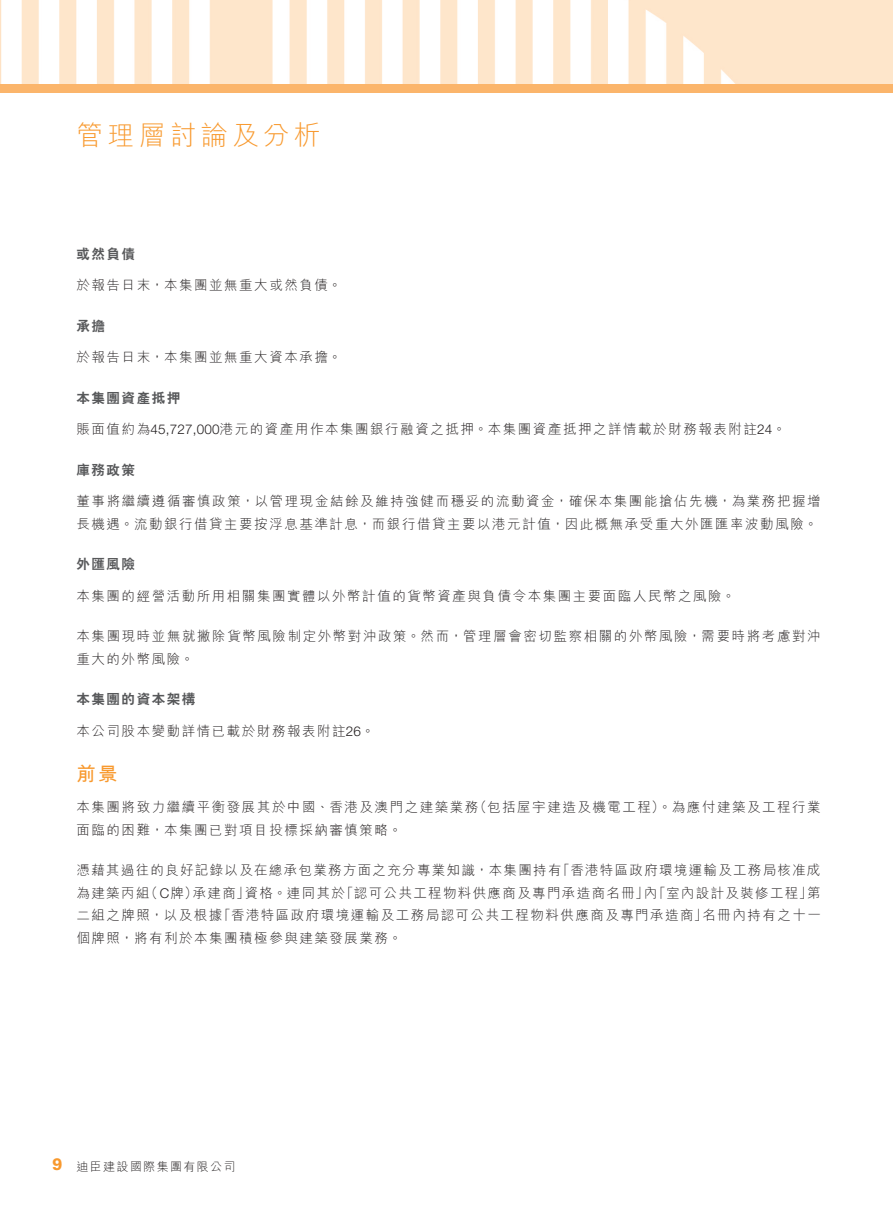
<style>
.page{position:relative;width:893px;height:1212px;background:#fff}
.page>*{position:absolute;margin:0;border:0;box-sizing:border-box;transform-origin:0 0}
.t1{font:300 27px "M Hei HK";letter-spacing:.15em;color:#f8992e}
._03_H1{font:700 19.5px "M Hei HK";color:#f8992e}
.t2{font:900 16.5px "Univers LT Std";color:#f8992e;scale:.9 1}
._11_P0{font:300 13.5px/22.5px "M Hei HK";letter-spacing:.115em;color:#231f20}
._11_P0-2{font:300 13.5px "M Hei HK";letter-spacing:.095em;color:#231f20}
._04___H2{font:800 13.5px "C Hei 2 HK";letter-spacing:.115em;color:#57585a}
.t3{font:300 12px "M Hei HK";letter-spacing:.115em;color:#231f20}
.s1{font-family:"Helvetica Neue LT Std"}
</style>
<div class="page">
<img style="left:0;top:0;width:893px;height:84px">
<div style="left:0;top:84px;width:893px;height:8px;background:#fbb56b"></div>
<h1 class="t1" style="left:77px;top:116px;width:246px">管理層討論及分析</h1>
<p class="_04___H2" style="left:77px;top:245px;width:60px">或然負債</p>
<p class="_11_P0" style="left:77px;top:273px;width:267px">於報告日末，本集團並無重大或然負債。</p>
<p class="_04___H2" style="left:77px;top:317px;width:30px">承擔</p>
<p class="_11_P0" style="left:77px;top:345px;width:267px">於報告日末，本集團並無重大資本承擔。</p>
<p class="_04___H2" style="left:77px;top:389px;width:105px">本集團資產抵押</p>
<p class="_11_P0" style="left:77px;top:417px;width:711px">賬面值約為<span class="s1">45,727,000</span>港元的資產用作本集團銀行融資之抵押。本集團資產抵押之詳情載於財務報表附註<span class="s1">24</span>。</p>
<p class="_04___H2" style="left:77px;top:461px;width:60px">庫務政策</p>
<p class="_11_P0" style="left:77px;top:489px;width:746px">董事將繼續遵循審慎政策，以管理現金結餘及維持強健而穩妥的流動資金，確保本集團能搶佔先機，為業務把握增長機遇。流動銀行借貸主要按浮息基準計息，而銀行借貸主要以港元計值，因此概無承受重大外匯匯率波動風險。</p>
<p class="_04___H2" style="left:77px;top:555px;width:60px">外匯風險</p>
<p class="_11_P0" style="left:77px;top:584px;width:660px">本集團的經營活動所用相關集團實體以外幣計值的貨幣資產與負債令本集團主要面臨人民幣之風險。</p>
<p class="_11_P0" style="left:77px;top:624px;width:746px">本集團現時並無就撇除貨幣風險制定外幣對沖政策。然而，管理層會密切監察相關的外幣風險，需要時將考慮對沖重大的外幣風險。</p>
<p class="_04___H2" style="left:77px;top:690px;width:120px">本集團的資本架構</p>
<p class="_11_P0" style="left:77px;top:719px;width:300px">本公司股本變動詳情已載於財務報表附註<span class="s1">26</span>。</p>
<p class="_03_H1" style="left:77px;top:759px;width:43px">前景</p>
<p class="_11_P0" style="left:473px;top:795px;width:349px">（包括屋宇建造及機電工程）。為應付建築及工程行業</p>
<p class="_11_P0" style="left:77px;top:795px;width:403px">本集團將致力繼續平衡發展其於中國、香港及澳門之建築業務面臨的困難，本集團已對項目投標採納審慎策略。</p>
<p class="_11_P0-2" style="left:77px;top:861px;width:486px">憑藉其過往的良好記錄以及在總承包業務方面之充分專業知識，本集團持有</p>
<p class="_11_P0-2" style="left:557px;top:861px;width:266px">「香港特區政府環境運輸及工務局核准成</p>
<p class="_11_P0" style="left:145px;top:881px;width:54px">（<span class="s1">C</span>牌）</p>
<p class="_11_P0" style="left:340px;top:881px;width:473px">「認可公共工程物料供應商及專門承造商名冊」「室內設計及裝修工程」</p>
<p class="_11_P0" style="left:807px;top:881px;width:15px">第</p>
<p class="_11_P0" style="left:245px;top:881px;width:102px">資格。連同其於</p>
<p class="_11_P0" style="left:77px;top:881px;width:74px">為建築丙組</p>
<p class="_11_P0" style="left:193px;top:881px;width:58px">承建商」</p>
<p class="_11_P0" style="left:644px;top:881px;width:15px">內</p>
<p class="_11_P0" style="left:217px;top:903px;width:492px">「香港特區政府環境運輸及工務局認可公共工程物料供應商及專門承造商」</p>
<p class="_11_P0" style="left:702px;top:903px;width:120px">名冊內持有之十一</p>
<p class="_11_P0" style="left:77px;top:903px;width:327px">二組之牌照，以及根據<br>個牌照，將有利於本集團積極參與建築發展業務。</p>
<p class="t2" style="left:52px;top:1154px;width:13px">9</p>
<p class="t3" style="left:77px;top:1158px;width:161px">迪臣建設國際集團有限公司</p>
</div>
